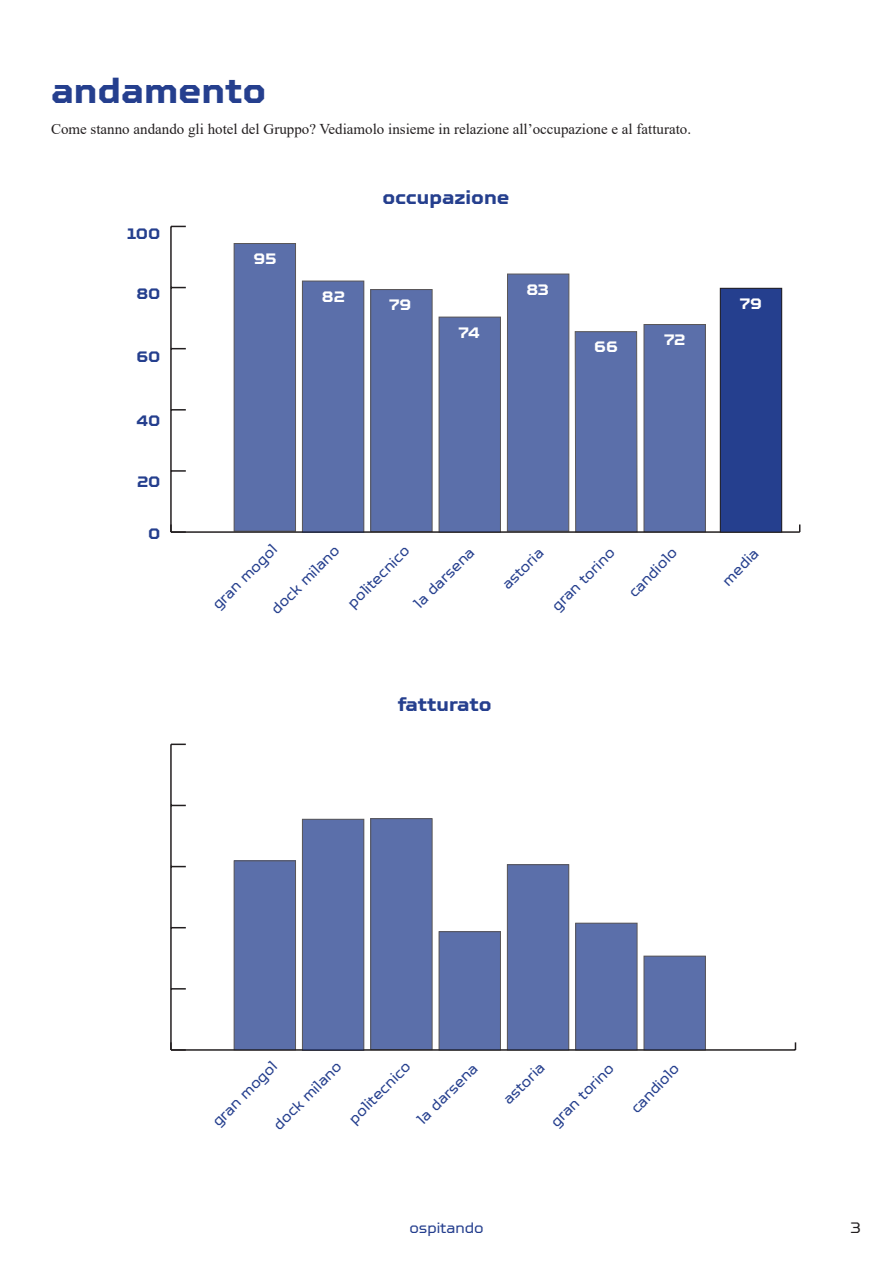
<style>
.page{position:relative;width:893px;height:1263px;background:#fff}
.page>*{position:absolute;margin:0;border:0;box-sizing:border-box;transform-origin:0 0}
.t1{font:700 36px "TT Octosquares Trl";color:#253f8e}
.t2{font:700 19.5px "TT Octosquares Trl";color:#253f8e}
.t3{font:15px "TT Octosquares Trl";color:#253f8e}
.t4{font:15px "Times New Roman";color:#231f20}
.t5{font:700 15px "TT Octosquares Trl";letter-spacing:-.01em;color:#fff}
.t6{font:700 15px "TT Octosquares Trl";color:#253f8e}
.t7{font:15px "TT Octosquares Trl";color:#231f20}
</style>
<div class="page">
<hr style="left:171px;top:531px;width:629px;height:2px;background:#231f20">
<hr style="left:170px;top:226px;width:2px;height:306px;background:#231f20">
<svg style="left:170px;top:524px;width:16px;height:9px"></svg>
<svg style="left:172px;top:470px;width:14px;height:2px"></svg>
<svg style="left:172px;top:409px;width:14px;height:2px"></svg>
<svg style="left:172px;top:348px;width:14px;height:1px"></svg>
<svg style="left:172px;top:287px;width:14px;height:1px"></svg>
<svg style="left:172px;top:226px;width:14px;height:1px"></svg>
<div style="left:644px;top:324px;width:61px;height:208px;background:#5b6faa"></div>
<svg style="left:574px;top:331px;width:64px;height:202px;background:#5e71a8"></svg>
<div style="left:507px;top:274px;width:62px;height:257px;background:#5b6faa"></div>
<div style="left:439px;top:317px;width:61px;height:215px;background:#5b6faa"></div>
<div style="left:439px;top:317px;width:62px;height:215px;border:1px solid #231f20"></div>
<div style="left:371px;top:290px;width:61px;height:242px;background:#5b6faa"></div>
<div style="left:302px;top:281px;width:62px;height:251px;background:#5b6faa"></div>
<div style="left:234px;top:243px;width:62px;height:288px;background:#5b6faa"></div>
<div style="left:234px;top:243px;width:62px;height:288px;border:1px solid #231f20"></div>
<hr style="left:171px;top:1049px;width:624px;height:2px;background:#231f20">
<hr style="left:170px;top:744px;width:2px;height:306px;background:#231f20">
<svg style="left:170px;top:1042px;width:16px;height:9px"></svg>
<svg style="left:172px;top:988px;width:14px;height:1px"></svg>
<svg style="left:172px;top:927px;width:14px;height:1px"></svg>
<svg style="left:172px;top:866px;width:14px;height:1px"></svg>
<svg style="left:172px;top:805px;width:14px;height:1px"></svg>
<svg style="left:171px;top:743px;width:15px;height:2px"></svg>
<div style="left:644px;top:956px;width:61px;height:94px;background:#5b6faa"></div>
<div style="left:576px;top:923px;width:61px;height:127px;background:#5b6faa"></div>
<div style="left:507px;top:865px;width:62px;height:185px;background:#5b6faa"></div>
<div style="left:439px;top:932px;width:61px;height:118px;background:#5b6faa"></div>
<div style="left:439px;top:931px;width:62px;height:119px;border:1px solid #231f20"></div>
<div style="left:371px;top:819px;width:61px;height:231px;background:#5b6faa"></div>
<div style="left:302px;top:819px;width:62px;height:231px;background:#5b6faa"></div>
<div style="left:234px;top:861px;width:62px;height:189px;background:#5b6faa"></div>
<div style="left:234px;top:860px;width:62px;height:190px;border:1px solid #231f20"></div>
<div style="left:720px;top:288px;width:62px;height:244px;background:#253f8e"></div>
<div style="left:720px;top:288px;width:62px;height:244px;border:1px solid #231f20"></div>
<p class="t1" style="left:51px;top:69px;width:217px">andamento</p>
<p class="t4" style="left:51px;top:118px;width:642px">Come stanno andando gli hotel del Gruppo? Vediamolo insieme in relazione all’occupazione e al fatturato.</p>
<p class="t6" style="left:127px;top:225px;width:35px">100</p>
<p class="t6" style="left:136px;top:284px;width:26px">80</p>
<p class="t6" style="left:136px;top:348px;width:26px">60</p>
<p class="t6" style="left:137px;top:412px;width:25px">40</p>
<p class="t6" style="left:137px;top:472px;width:25px">20</p>
<p class="t6" style="left:148px;top:525px;width:14px">0</p>
<p class="t5" style="left:254px;top:250px;width:24px">95</p>
<p class="t5" style="left:322px;top:288px;width:25px">82</p>
<p class="t2" style="left:382px;top:186px;width:129px">occupazione</p>
<p class="t5" style="left:389px;top:296px;width:24px">79</p>
<p class="t5" style="left:459px;top:324px;width:23px">74</p>
<p class="t5" style="left:526px;top:281px;width:24px">83</p>
<p class="t5" style="left:594px;top:338px;width:25px">66</p>
<p class="t5" style="left:664px;top:331px;width:23px">72</p>
<p class="t5" style="left:740px;top:295px;width:24px">79</p>
<p class="t3" style="left:209px;top:600px;width:86px;rotate:-45deg">gran mogol</p>
<p class="t3" style="left:267px;top:605px;width:91px;rotate:-45deg">dock milano</p>
<p class="t3" style="left:344px;top:599px;width:82px;rotate:-45deg">politecnico</p>
<p class="t3" style="left:410px;top:599px;width:80px;rotate:-45deg">la darsena</p>
<p class="t3" style="left:498px;top:580px;width:53px;rotate:-45deg">astoria</p>
<p class="t3" style="left:548px;top:602px;width:84px;rotate:-45deg">gran torino</p>
<p class="t3" style="left:625px;top:589px;width:64px;rotate:-46deg">candiolo</p>
<p class="t3" style="left:718px;top:577px;width:46px;rotate:-46deg">media</p>
<p class="t2" style="left:398px;top:692px;width:95px">fatturato</p>
<p class="t3" style="left:209px;top:1117px;width:86px;rotate:-45deg">gran mogol</p>
<p class="t3" style="left:269px;top:1121px;width:91px;rotate:-45deg">dock milano</p>
<p class="t3" style="left:345px;top:1114px;width:82px;rotate:-45deg">politecnico</p>
<p class="t3" style="left:413px;top:1115px;width:80px;rotate:-45deg">la darsena</p>
<p class="t3" style="left:499px;top:1095px;width:53px;rotate:-45deg">astoria</p>
<p class="t3" style="left:547px;top:1118px;width:84px;rotate:-45deg">gran torino</p>
<p class="t3" style="left:627px;top:1104px;width:64px;rotate:-46deg">candiolo</p>
<p class="t3" style="left:409px;top:1219px;width:76px">ospitando</p>
<p class="t7" style="left:850px;top:1219px;width:12px">3</p>
</div>
